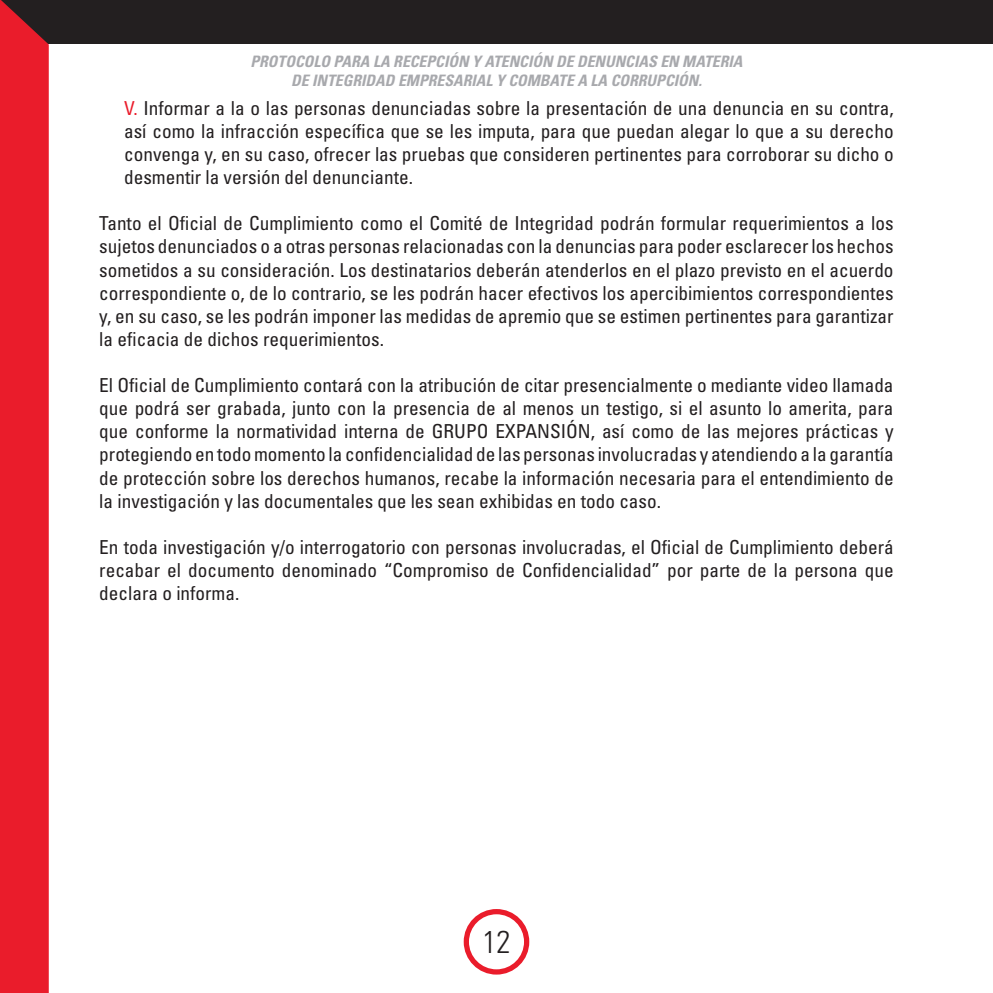
<style>
.page{position:relative;width:993px;height:993px;background:#fff}
.page>*{position:absolute;margin:0;border:0;box-sizing:border-box;transform-origin:0 0}
.t1{font:300 condensed 31.5px "Univers";color:#231f20}
.t2{font:condensed 19.25px/23.1px "Univers";color:#231f20;text-align:justify}
.t3{font:italic 700 condensed 15.75px/18.9px "Univers";color:#a8a9ad;text-align:center}
.s1{color:#ea1c2b}
</style>
<div class="page">
<div style="left:0;top:0;width:992px;height:44px;background:#231f20"></div>
<div style="left:463px;top:908px;width:66px;height:66px;border:5px solid #ea1c2b;border-radius:50%"></div>
<div style="left:0;top:0;width:49px;height:992px;background:#ea1c2b"></div>
<p class="t3" style="left:250px;top:52px;width:493px">PROTOCOLO PARA LA RECEPCIÓN Y ATENCIÓN DE DENUNCIAS EN MATERIA<br>DE INTEGRIDAD EMPRESARIAL Y COMBATE A LA CORRUPCIÓN.</p>
<p class="t2" style="left:124px;top:96px;width:770px"><span class="s1">V.</span> Informar a la o las personas denunciadas sobre la presentación de una denuncia en su contra, así como la infracción específica que se les imputa, para que puedan alegar lo que a su derecho convenga y, en su caso, ofrecer las pruebas que consideren pertinentes para corroborar su dicho o desmentir la versión del denunciante.</p>
<p class="t2" style="left:99px;top:211px;width:795px">Tanto el Oficial de Cumplimiento como el Comité de Integridad podrán formular requerimientos a los sujetos denunciados o a otras personas relacionadas con la denuncias para poder esclarecer los hechos sometidos a su consideración. Los destinatarios deberán atenderlos en el plazo previsto en el acuerdo correspondiente o, de lo contrario, se les podrán hacer efectivos los apercibimientos correspondientes y, en su caso, se les podrán imponer las medidas de apremio que se estimen pertinentes para garantizar la eficacia de dichos requerimientos.</p>
<p class="t2" style="left:99px;top:373px;width:795px">El Oficial de Cumplimiento contará con la atribución de citar presencialmente o mediante video llamada que podrá ser grabada, junto con la presencia de al menos un testigo, si el asunto lo amerita, para que conforme la normatividad interna de GRUPO EXPANSIÓN, así como de las mejores prácticas y protegiendo en todo momento la confidencialidad de las personas involucradas y atendiendo a la garantía de protección sobre los derechos humanos, recabe la información necesaria para el entendimiento de la investigación y las documentales que les sean exhibidas en todo caso.</p>
<p class="t2" style="left:99px;top:535px;width:795px">En toda investigación y/o interrogatorio con personas involucradas, el Oficial de Cumplimiento deberá recabar el documento denominado “Compromiso de Confidencialidad” por parte de la persona que declara o informa.</p>
<h1 class="t1" style="left:482px;top:922px;width:29px">12</h1>
</div>
